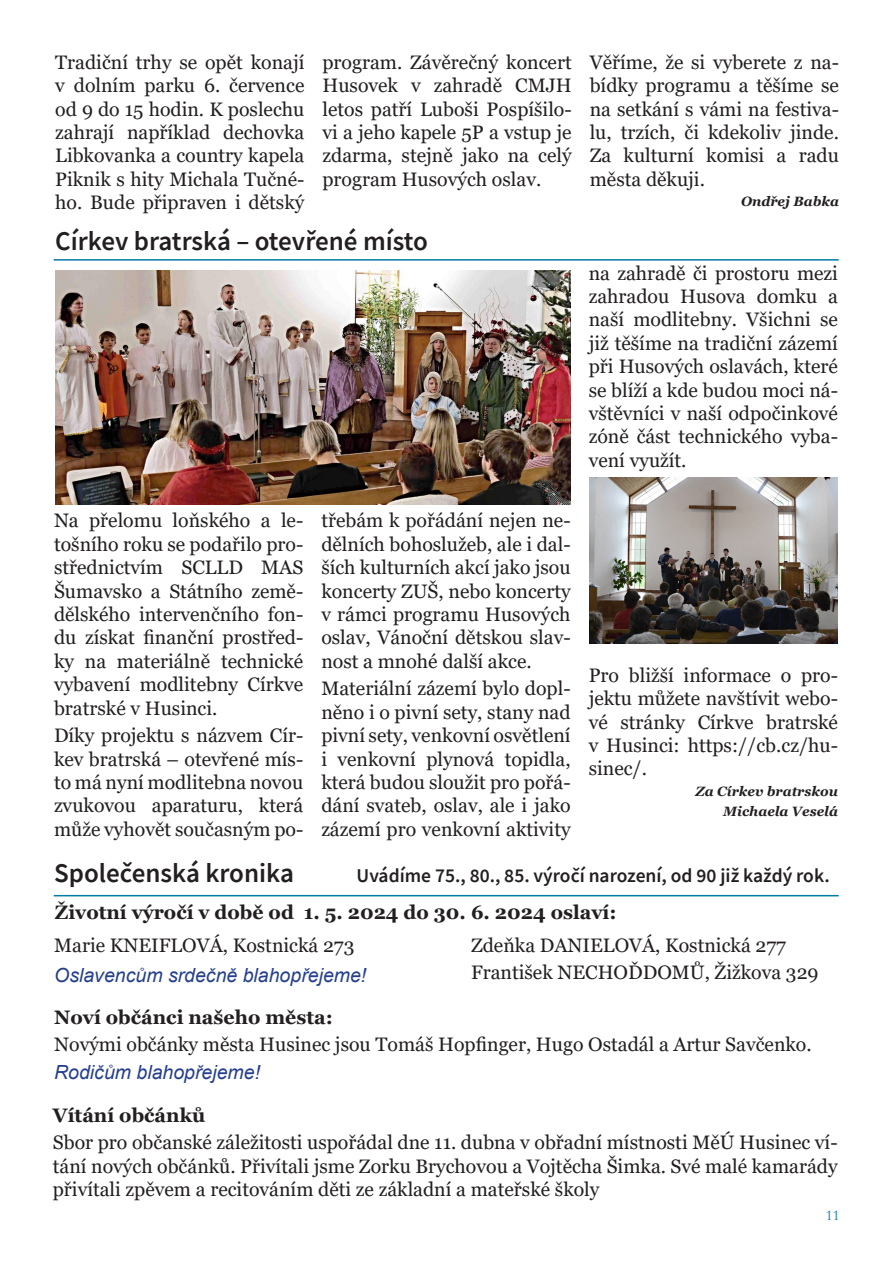
<style>
.page{position:relative;width:893px;height:1263px;background:#fff}
.page>*{position:absolute;margin:0;border:0;box-sizing:border-box;transform-origin:0 0}
.Nadpis_článku{font:600 27px "Source Sans Pro";color:#231f20}
.Odstavec{font:19.5px/23.4px "Georgia";color:#231f20;text-align:justify}
.Odstavec-2{font:700 19.5px "Georgia";color:#231f20}
.Nadpis_článku-2{font:600 19.5px "Source Sans Pro";color:#231f20}
.Rozhovor_otázka{font:italic 19.5px "Arial";color:#253f8e}
.Odstavec-3{font:italic 19.5px "Arial";color:#253f8e}
.Sloupek{font:15px "Garamond";color:#007aa9}
.Autor{font:italic 700 13.5px "Georgia";color:#231f20}
</style>
<div class="page">
<hr style="left:54px;top:895px;width:785px;height:1px;background:#007aa9">
<img style="left:589px;top:477px;width:249px;height:166px">
<img style="left:56px;top:270px;width:515px;height:234px">
<hr style="left:54px;top:259px;width:785px;height:2px;background:#007aa9">
<p class="Odstavec" style="left:55px;top:51px;width:251px">Tradiční trhy se opět konají v dolním parku 6. července od 9 do 15 hodin. K poslechu zahrají například dechovka Libkovanka a country kapela Piknik s hity Michala Tučné&shy;ho. Bude připraven i dětský</p>
<p class="Odstavec" style="left:322px;top:51px;width:251px">program. Závěrečný koncert Husovek v zahradě CMJH letos patří Luboši Pospíšilo&shy;vi a jeho kapele 5P a vstup je zdarma, stejně jako na celý program Husových oslav.</p>
<p class="Odstavec" style="left:590px;top:51px;width:251px">Věříme, že si vyberete z na&shy;bídky programu a těšíme se na setkání s vámi na festiva&shy;lu, trzích, či kdekoliv jinde.<br>Za kulturní komisi a radu města děkuji.</p>
<p class="Autor" style="left:741px;top:193px;width:99px">Ondřej Babka</p>
<p class="Nadpis_článku" style="left:55px;top:223px;width:374px">Církev bratrská – otevřené místo</p>
<p class="Odstavec" style="left:589px;top:262px;width:251px">na zahradě či prostoru mezi zahradou Husova domku a naší modlitebny. Všichni se již těšíme na tradiční zázemí při Husových oslavách, které se blíží a kde budou moci ná&shy;vštěvníci v naší odpočinkové zóně část technického vyba&shy;vení využít.</p>
<p class="Odstavec" style="left:54px;top:509px;width:251px">Na přelomu loňského a le&shy;tošního roku se podařilo pro&shy;střednictvím SCLLD MAS Šumavsko a Státního země&shy;dělského intervenčního fon&shy;du získat finanční prostřed&shy;ky na materiálně technické vybavení modlitebny Církve bratrské v Husinci.</p>
<p class="Odstavec" style="left:54px;top:724px;width:251px">Díky projektu s názvem Cír&shy;kev bratrská – otevřené mís&shy;to má nyní modlitebna novou zvukovou aparaturu, která může vyhovět současným po-</p>
<p class="Odstavec" style="left:321px;top:509px;width:251px">třebám k pořádání nejen ne&shy;dělních bohoslužeb, ale i dal&shy;ších kulturních akcí jako jsou koncerty ZUŠ, nebo koncerty v rámci programu Husových oslav, Vánoční dětskou slav&shy;nost a mnohé další akce.</p>
<p class="Odstavec" style="left:321px;top:677px;width:251px">Materiální zázemí bylo dopl&shy;něno i o pivní sety, stany nad pivní sety, venkovní osvětlení i venkovní plynová topidla, která budou sloužit pro pořá&shy;dání svateb, oslav, ale i jako zázemí pro venkovní aktivity</p>
<p class="Odstavec" style="left:589px;top:664px;width:251px">Pro bližší informace o pro&shy;jektu můžete navštívit webo&shy;vé stránky Církve bratrské v Husinci: https://cb.cz/hu&shy;sinec/.</p>
<p class="Autor" style="left:695px;top:782px;width:144px">Za Církev bratrskou</p>
<p class="Autor" style="left:723px;top:803px;width:116px">Michaela Veselá</p>
<p class="Nadpis_článku" style="left:54px;top:855px;width:241px">Společenská kronika</p>
<p class="Nadpis_článku-2" style="left:357px;top:863px;width:475px">Uvádíme 75., 80., 85. výročí narození, od 90 již každý rok.</p>
<p class="Odstavec-2" style="left:55px;top:900px;width:563px">Životní výročí v době od 1. 5. 2024 do 30. 6. 2024 oslaví:</p>
<p class="Odstavec" style="left:54px;top:934px;width:302px">Marie KNEIFLOVÁ, Kostnická 273</p>
<p class="Rozhovor_otázka" style="left:54px;top:963px;width:314px">Oslavencům srdečně blahopřejeme!</p>
<p class="Odstavec" style="left:471px;top:934px;width:316px">Zdeňka DANIELOVÁ, Kostnická 277</p>
<p class="Odstavec" style="left:471px;top:961px;width:349px">František NECHOĎDOMŮ, Žižkova 329</p>
<p class="Odstavec-2" style="left:54px;top:1004px;width:280px">Noví občánci našeho města:</p>
<p class="Odstavec" style="left:54px;top:1033px;width:759px">Novými občánky města Husinec jsou Tomáš Hopfinger, Hugo Ostadál a Artur Savčenko.</p>
<p class="Odstavec-3" style="left:54px;top:1059px;width:207px">Rodičům blahopřejeme!</p>
<p class="Odstavec-2" style="left:53px;top:1102px;width:154px">Vítání občánků</p>
<p class="Odstavec" style="left:53px;top:1131px;width:786px">Sbor pro občanské záležitosti uspořádal dne 11. dubna v obřadní místnosti MěÚ Husinec ví&shy;tání nových občánků. Přivítali jsme Zorku Brychovou a Vojtěcha Šimka. Své malé kamarády přivítali zpěvem a recitováním děti ze základní a mateřské školy</p>
<p class="Sloupek" style="left:826px;top:1205px;width:16px">11</p>
</div>
